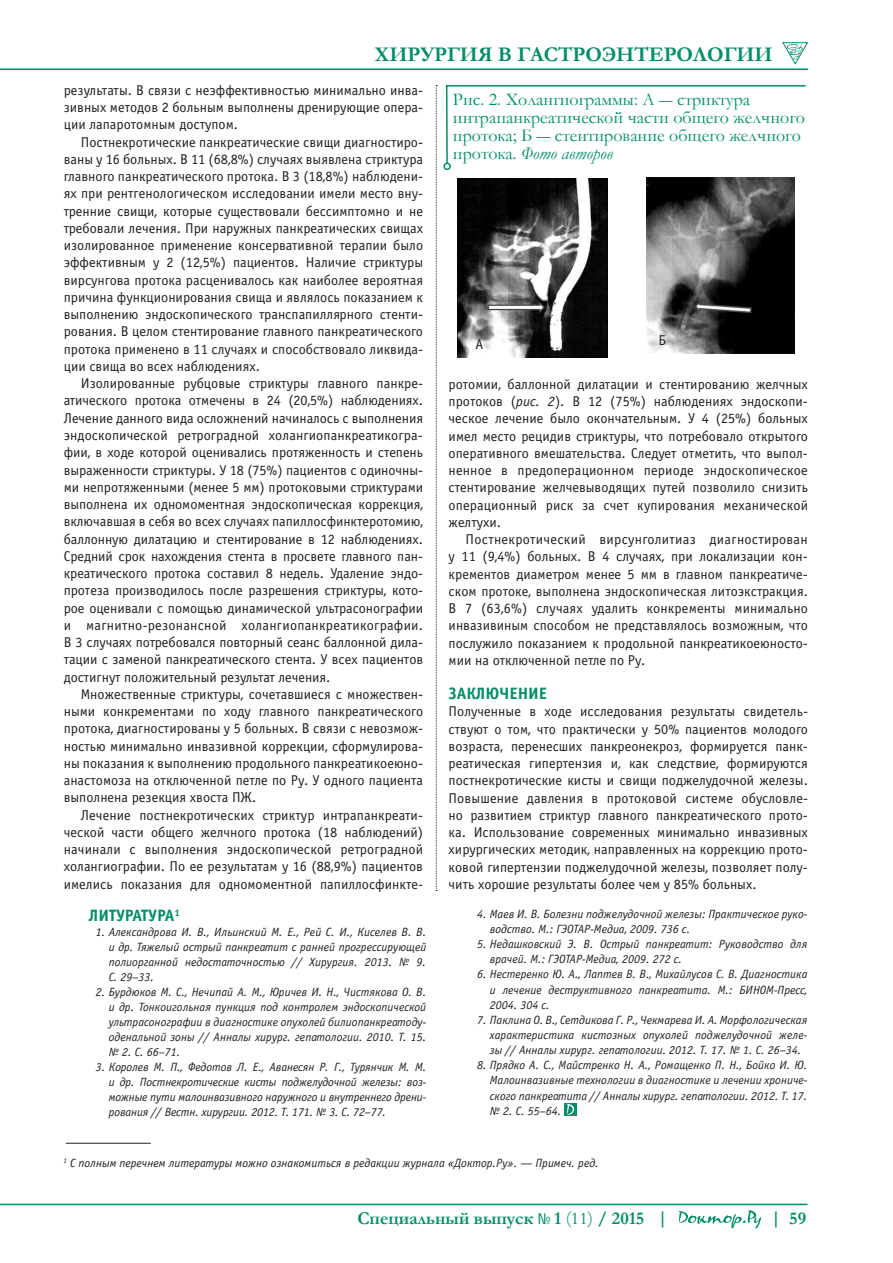
<style>
.page{position:relative;width:893px;height:1263px;background:#fff}
.page>*{position:absolute;margin:0;border:0;box-sizing:border-box;transform-origin:0 0}
.t1{font:700 21px "Garamond";color:#008d68}
.t2{font:18px/18px "Garamond";color:#008d68}
.t3{font:700 18px "Garamond";color:#008d68}
.t4{font:700 16.5px "Officina Sans";color:#008d68}
.t5{font:14.25px/17.2px "Officina Sans";color:#231f20;text-align:justify}
.t6{font:italic 12px/15px "Officina Sans";color:#231f20;text-align:justify}
.s1{font-style:italic}
.s2{font-family:"Helios Cond";font-weight:400;font-size:15px}
.s3{font-weight:400}
</style>
<div class="page">
<hr style="left:0;top:68px;width:808px;height:2px;background:#008d68">
<svg style="left:679px;top:1210px;width:82px;height:18px"></svg>
<hr style="left:0;top:1204px;width:807px;height:1px;background:#008d68">
<svg style="left:782px;top:42px;width:27px;height:23px"></svg>
<svg style="left:445px;top:85px;width:361px;height:80px"></svg>
<div style="left:443px;top:163px;width:8px;height:7px;border:2px solid #008d68;border-radius:50%"></div>
<img style="left:457px;top:179px;width:150px;height:178px">
<img style="left:647px;top:178px;width:148px;height:176px">
<svg style="left:436px;top:85px;width:1px;height:806px"></svg>
<div style="left:564px;top:1103px;width:13px;height:12px;background:#008d68"></div>
<svg style="left:567px;top:1104px;width:7px;height:11px"></svg>
<hr style="left:66px;top:1143px;width:85px;height:1px;background:#231f20">
<h1 class="t1" style="left:375px;top:40px;width:399px">хирургия в гастроэнтерологии</h1>
<p class="t5" style="left:64px;top:82px;width:361px">результаты. В связи с неэффективностью минимально инва&shy;зивных методов 2 больным выполнены дренирующие опера&shy;ции лапаротомным доступом.</p>
<p class="t5" style="left:64px;top:133px;width:361px;text-indent:17px">Постнекротические панкреатические свищи диагностиро&shy;ваны у 16 больных. В 11 (68,8%) случаях выявлена стриктура главного панкреатического протока. В 3 (18,8%) наблюдени&shy;ях при рентгенологическом исследовании имели место вну&shy;тренние свищи, которые существовали бессимптомно и не требовали лечения. При наружных панкреатических свищах изолированное применение консервативной терапии было эффективным у 2 (12,5%) пациентов. Наличие стриктуры вирсунгова протока расценивалось как наиболее вероятная причина функционирования свища и являлось показанием к выполнению эндоскопического транспапиллярного стенти&shy;рования. В целом стентирование главного панкреатического протока применено в 11 случаях и способствовало ликвида&shy;ции свища во всех наблюдениях.</p>
<p class="t5" style="left:64px;top:375px;width:361px;text-indent:17px">Изолированные рубцовые стриктуры главного панкре&shy;атического протока отмечены в 24 (20,5%) наблюдениях.<br>Лечение данного вида осложнений начиналось с выполнения эндоскопической ретроградной холангиопанкреатикогра&shy;фии, в ходе которой оценивались протяженность и степень выраженности стриктуры. У 18 (75%) пациентов с одиночны&shy;ми непротяженными (менее 5 мм) протоковыми стриктурами выполнена их одномоментная эндоскопическая коррекция, включавшая в себя во всех случаях папиллосфинктеротомию, баллонную дилатацию и стентирование в 12 наблюдениях.<br>Средний срок нахождения стента в просвете главного пан&shy;креатического протока составил 8 недель. Удаление эндо&shy;протеза производилось после разрешения стриктуры, кото&shy;рое оценивали с помощью динамической ультрасонографии и магнитно-резонансной холангиопанкреатикографии.<br>В 3 случаях потребовался повторный сеанс баллонной дила&shy;тации с заменой панкреатического стента. У всех пациентов достигнут положительный результат лечения.</p>
<p class="t5" style="left:64px;top:686px;width:361px;text-indent:17px">Множественные стриктуры, сочетавшиеся с множествен&shy;ными конкрементами по ходу главного панкреатического протока, диагностированы у 5 больных. В связи с невозмож&shy;ностью минимально инвазивной коррекции, сформулирова&shy;ны показания к выполнению продольного панкреатикоеюно&shy;анастомоза на отключенной петле по Ру. У одного пациента выполнена резекция хвоста ПЖ.</p>
<p class="t5" style="left:64px;top:806px;width:361px;text-indent:17px">Лечение постнекротических стриктур интрапанкреати&shy;ческой части общего желчного протока (18 наблюдений) начинали с выполнения эндоскопической ретроградной холангиографии. По ее результатам у 16 (88,9%) пациентов имелись показания для одномоментной папиллосфинкте-</p>
<p class="t4" style="left:89px;top:906px;width:92px">ЛИТУРАТУРА<sup>1</sup></p>
<p class="t6" style="left:109px;top:925px;width:319px;text-indent:-13px">1. Александрова И. В., Ильинский М. Е., Рей С. И., Киселев В. В. и др. Тяжелый острый панкреатит с ранней прогрессирующей полиорганной недостаточностью // Хирургия. 2013. № 9.<br>С. 29–33.</p>
<p class="t6" style="left:109px;top:985px;width:319px;text-indent:-13px">2. Бурдюков М. С., Нечипай А. М., Юричев И. Н., Чистякова О. В. и др. Тонкоигольная пункция под контролем эндоскопической ультрасонографии в диагностике опухолей билиопанкреатоду&shy;оденальной зоны // Анналы хирург. гепатологии. 2010. Т. 15. № 2. С. 66–71.</p>
<p class="t6" style="left:109px;top:1060px;width:319px;text-indent:-13px">3. Королев М. П., Федотов Л. Е., Аванесян Р. Г., Турянчик М. М. и др. Постнекротические кисты поджелудочной железы: воз&shy;можные пути малоинвазивного наружного и внутреннего дрени&shy;рования // Вестн. хирургии. 2012. Т. 171. № 3. С. 72–77.</p>
<p class="t2" style="left:453px;top:89px;width:354px">Рис. 2. Холангиограммы: А ― стриктура интрапанкреатической части общего желчного протока; Б ― стентирование общего желчного протока<span class="s1">. Фото авторов</span></p>
<p class="t5" style="left:476px;top:336px;width:9px">А</p>
<p class="t5" style="left:658px;top:331px;width:9px">Б</p>
<p class="t5" style="left:449px;top:376px;width:361px">ротомии, баллонной дилатации и стентированию желчных протоков (<span class="s1">рис. 2</span>). В 12 (75%) наблюдениях эндоскопи&shy;ческое лечение было окончательным. У 4 (25%) больных имел место рецидив стриктуры, что потребовало открытого оперативного вмешательства. Следует отметить, что выпол&shy;ненное в предоперационном периоде эндоскопическое стентирование желчевыводящих путей позволило снизить операционный риск за счет купирования механической желтухи.</p>
<p class="t5" style="left:449px;top:531px;width:361px;text-indent:17px">Постнекротический вирсунголитиаз диагностирован у 11 (9,4%) больных. В 4 случаях, при локализации кон&shy;крементов диаметром менее 5 мм в главном панкреатиче&shy;ском протоке, выполнена эндоскопическая литоэкстракция.<br>В 7 (63,6%) случаях удалить конкременты минимально инвазивиным способом не представлялось возможным, что послужило показанием к продольной панкреатикоеюносто&shy;мии на отключенной петле по Ру.</p>
<p class="t4" style="left:449px;top:684px;width:100px">ЗАКЛЮЧЕНИЕ</p>
<p class="t5" style="left:449px;top:703px;width:361px">Полученные в ходе исследования результаты свидетель&shy;ствуют о том, что практически у 50% пациентов молодого возраста, перенесших панкреонекроз, формируется панк&shy;реатическая гипертензия и, как следствие, формируются постнекротические кисты и свищи поджелудочной железы.<br>Повышение давления в протоковой системе обусловле&shy;но развитием стриктур главного панкреатического прото&shy;ка. Использование современных минимально инвазивных хирургических методик, направленных на коррекцию прото&shy;ковой гипертензии поджелудочной железы, позволяет полу&shy;чить хорошие результаты более чем у 85% больных.</p>
<p class="t6" style="left:490px;top:907px;width:319px;text-indent:-13px">4. Маев И. В. Болезни поджелудочной железы: Практическое руко&shy;водство. М.: ГЭОТАР-Медиа, 2009. 736 с.</p>
<p class="t6" style="left:490px;top:937px;width:319px;text-indent:-13px">5. Недашковский Э. В. Острый панкреатит: Руководство для врачей. М.: ГЭОТАР-Медиа, 2009. 272 с.</p>
<p class="t6" style="left:490px;top:967px;width:319px;text-indent:-13px">6. Нестеренко Ю. А., Лаптев В. В., Михайлусов С. В. Диагностика и лечение деструктивного панкреатита. М.: БИНОМ-Пресс, 2004. 304 с.</p>
<p class="t6" style="left:490px;top:1012px;width:319px;text-indent:-13px">7. Паклина О. В., Сетдикова Г. Р., Чекмарева И. А. Морфологическая характеристика кистозных опухолей поджелудочной желе&shy;зы // Анналы хирург. гепатологии. 2012. Т. 17. № 1. С. 26–34.</p>
<p class="t6" style="left:490px;top:1058px;width:319px;text-indent:-13px">8. Прядко А. С., Майстренко Н. А., Ромащенко П. Н., Бойко И. Ю.<br>Малоинвазивные технологии в диагностике и лечении хрониче&shy;ского панкреатита // Анналы хирург. гепатологии. 2012. Т. 17. № 2. С. 55–64.</p>
<p class="t6" style="left:64px;top:1155px;width:537px"><sup>1</sup> С полным перечнем литературы можно ознакомиться в редакции журнала «Доктор.Ру». — Примеч. ред.</p>
<p class="t3" style="left:357px;top:1206px;width:312px">Специальный выпуск <span class="s2">№</span> 1 <span class="s3">(11)</span> / 2015 |</p>
<p class="t3" style="left:771px;top:1206px;width:37px">| 59</p>
</div>
